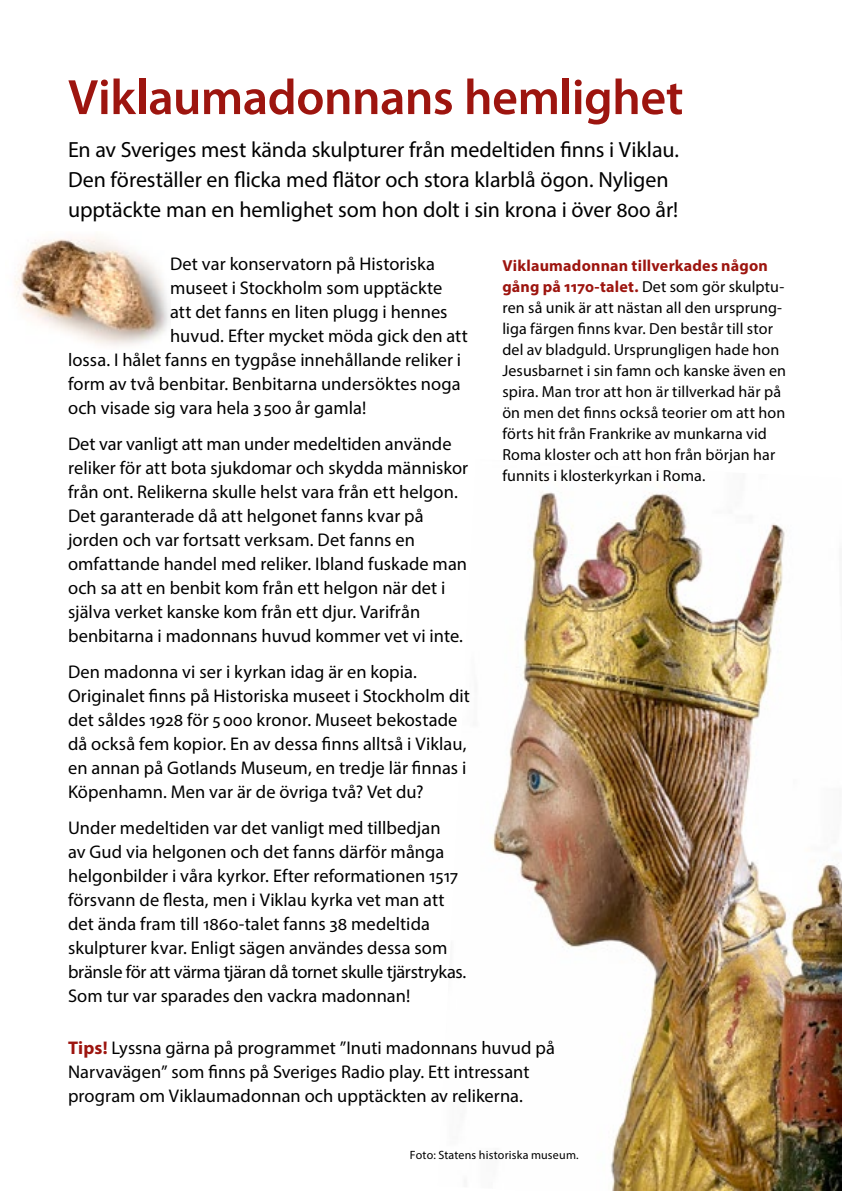
<style>
.page{position:relative;width:842px;height:1191px;background:#fff}
.page>*{position:absolute;margin:0;border:0;box-sizing:border-box;transform-origin:0 0}
.t1{font:600 50px "Myriad Pro";letter-spacing:-.01em;color:#9d150f}
.t2{font:22px/30px "Myriad Pro";color:#000}
.t3{font:18.4px/24px "Myriad Pro";letter-spacing:.005em;color:#000}
.t4{font:16px/21px "Myriad Pro";letter-spacing:.01em;color:#000}
.t5{font:12px "Myriad Pro";letter-spacing:.015em;color:#000}
.s1{font-weight:700;color:#9d150f}
</style>
<div class="page">
<img style="left:491px;top:492px;width:351px;height:699px">
<img style="left:14px;top:237px;width:155px;height:109px">
<h1 class="t1" style="left:68px;top:70px;width:617px">Viklaumadonnans hemlighet</h1>
<p class="t2" style="left:68px;top:134px;width:612px">En av Sveriges mest kända skulpturer från medeltiden finns i Viklau.<br>Den föreställer en flicka med flätor och stora klarblå ögon. Nyligen upptäckte man en hemlighet som hon dolt i sin krona i över 800 år!</p>
<p class="t3" style="left:170px;top:251px;width:266px">Det var konservatorn på Historiska</p>
<p class="t3" style="left:170px;top:275px;width:274px">museet i Stockholm som upptäckte</p>
<p class="t3" style="left:170px;top:299px;width:279px">att det fanns en liten plugg i hennes</p>
<p class="t3" style="left:170px;top:323px;width:299px">huvud. Efter mycket möda gick den att</p>
<p class="t3" style="left:68px;top:347px;width:395px">lossa. I hålet fanns en tygpåse innehållande reliker i</p>
<p class="t3" style="left:68px;top:371px;width:394px">form av två benbitar. Benbitarna undersöktes noga</p>
<p class="t3" style="left:68px;top:395px;width:300px">och visade sig vara hela 3 500 år gamla!</p>
<p class="t3" style="left:68px;top:431px;width:402px">Det var vanligt att man under medeltiden använde reliker för att bota sjukdomar och skydda människor från ont. Relikerna skulle helst vara från ett helgon.<br>Det garanterade då att helgonet fanns kvar på jorden och var fortsatt verksam. Det fanns en omfattande handel med reliker. Ibland fuskade man och sa att en benbit kom från ett helgon när det i själva verket kanske kom från ett djur. Varifrån benbitarna i madonnans huvud kommer vet vi inte.</p>
<p class="t3" style="left:68px;top:659px;width:403px">Den madonna vi ser i kyrkan idag är en kopia.<br>Originalet finns på Historiska museet i Stockholm dit det såldes 1928 för 5000 kronor. Museet bekostade då också fem kopior. En av dessa finns alltså i Viklau, en annan på Gotlands Museum, en tredje lär finnas i Köpenhamn. Men var är de övriga två? Vet du?</p>
<p class="t3" style="left:68px;top:815px;width:400px">Under medeltiden var det vanligt med tillbedjan<br>av Gud via helgonen och det fanns därför många helgonbilder i våra kyrkor. Efter reformationen 1517 försvann de flesta, men i Viklau kyrka vet man att det ända fram till 1860-talet fanns 38 medeltida skulpturer kvar. Enligt sägen användes dessa som bränsle för att värma tjäran då tornet skulle tjärstrykas.<br>Som tur var sparades den vackra madonnan!</p>
<p class="t4" style="left:502px;top:255px;width:285px"><span class="s1">Viklaumadonnan tillverkades någon gång på 1170-talet.</span> Det som gör skulptu&shy;ren så unik är att nästan all den ursprung&shy;liga färgen finns kvar. Den består till stor del av bladguld. Ursprungligen hade hon Jesusbarnet i sin famn och kanske även en spira. Man tror att hon är tillverkad här på ön men det finns också teorier om att hon förts hit från Frankrike av munkarna vid Roma kloster och att hon från början har funnits i klosterkyrkan i Roma.</p>
<p class="t3" style="left:68px;top:1035px;width:488px"><span class="s1">Tips!</span> Lyssna gärna på programmet ”Inuti madonnans huvud på<br>Narvavägen” som finns på Sveriges Radio play. Ett intressant program om Viklaumadonnan och upptäckten av relikerna.</p>
<p class="t5" style="left:410px;top:1147px;width:170px">Foto: Statens historiska museum.</p>
</div>
